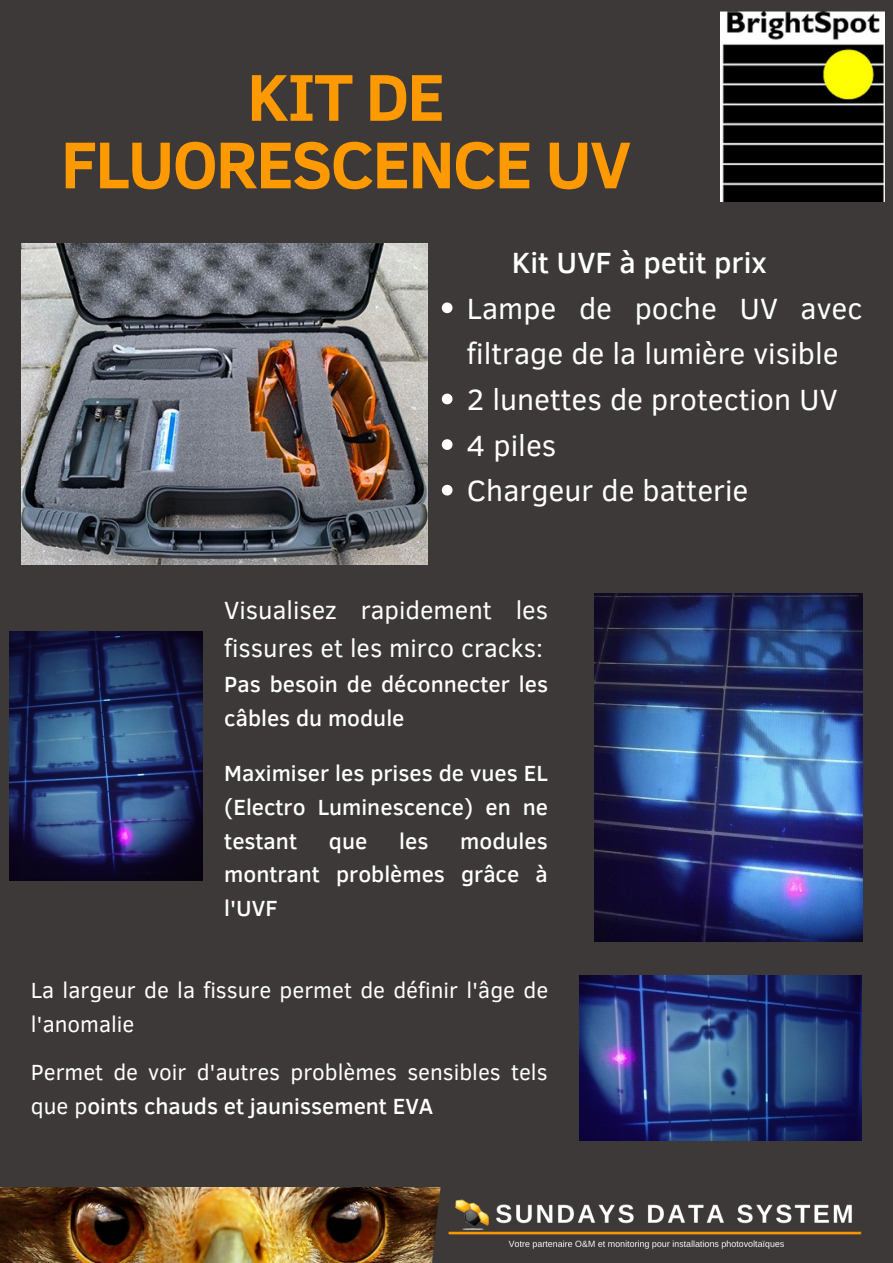
<style>
.page{position:relative;width:893px;height:1263px;background:#3d3939}
.page>*{position:absolute;margin:0;border:0;box-sizing:border-box;transform-origin:0 0}
.t1{font:700 67.5px/67.5px "Clear Sans";letter-spacing:-.03em;color:#f90;text-align:center}
.t2{font:30px/45.6px "Clear Sans";color:#fff}
.t3{font:500 30px "Clear Sans";color:#fff}
.t4{font:25.5px/38.2px "Clear Sans";color:#fff}
.t5{font:500 22.5px/33.8px "Clear Sans";color:#fff;text-align:justify}
.t6{font:22.5px/33.8px "Clear Sans";color:#fff}
.s1{font-weight:500}
</style>
<div class="page">
<img style="left:0;top:1187px;width:862px;height:76px">
<img style="left:720px;top:11px;width:164px;height:191px">
<img style="left:21px;top:244px;width:406px;height:320px">
<svg style="left:442px;top:302px;width:10px;height:11px"></svg>
<svg style="left:442px;top:394px;width:10px;height:10px"></svg>
<svg style="left:442px;top:439px;width:10px;height:11px"></svg>
<svg style="left:442px;top:485px;width:10px;height:10px"></svg>
<img style="left:594px;top:594px;width:268px;height:347px">
<img style="left:579px;top:976px;width:283px;height:164px">
<img style="left:10px;top:632px;width:192px;height:248px">
<p class="t1" style="left:61px;top:60px;width:572px">KIT DE<br>FLUORESCENCE UV</p>
<p class="t3" style="left:512px;top:241px;width:256px">Kit UVF à petit prix</p>
<p class="t2" style="left:467px;top:284px;width:397px">Lampe de poche UV avec filtrage de la lumière visible</p>
<p class="t2" style="left:467px;top:375px;width:372px">2 lunettes de protection UV</p>
<p class="t2" style="left:467px;top:421px;width:91px">4 piles</p>
<p class="t2" style="left:467px;top:466px;width:283px">Chargeur de batterie</p>
<p class="t4" style="left:224px;top:590px;width:325px">Visualisez rapidement les fissures et les mirco cracks:</p>
<p class="t5" style="left:224px;top:666px;width:325px">Pas besoin de déconnecter les câbles du module</p>
<p class="t5" style="left:224px;top:755px;width:325px">Maximiser les prises de vues EL (Electro Luminescence) en ne testant</p>
<p class="t5" style="left:224px;top:823px;width:325px;text-indent:236px">modules montrant problèmes grâce à l'UVF</p>
<p class="t5" style="left:329px;top:823px;width:40px">que</p>
<p class="t5" style="left:399px;top:823px;width:31px">les</p>
<p class="t6" style="left:31px;top:972px;width:519px">La largeur de la fissure permet de définir l'âge de l'anomalie</p>
<p class="t6" style="left:31px;top:1054px;width:518px">Permet de voir d'autres problèmes sensibles tels que p<span class="s1">oints chauds et jaunissement EVA</span></p>
</div>
